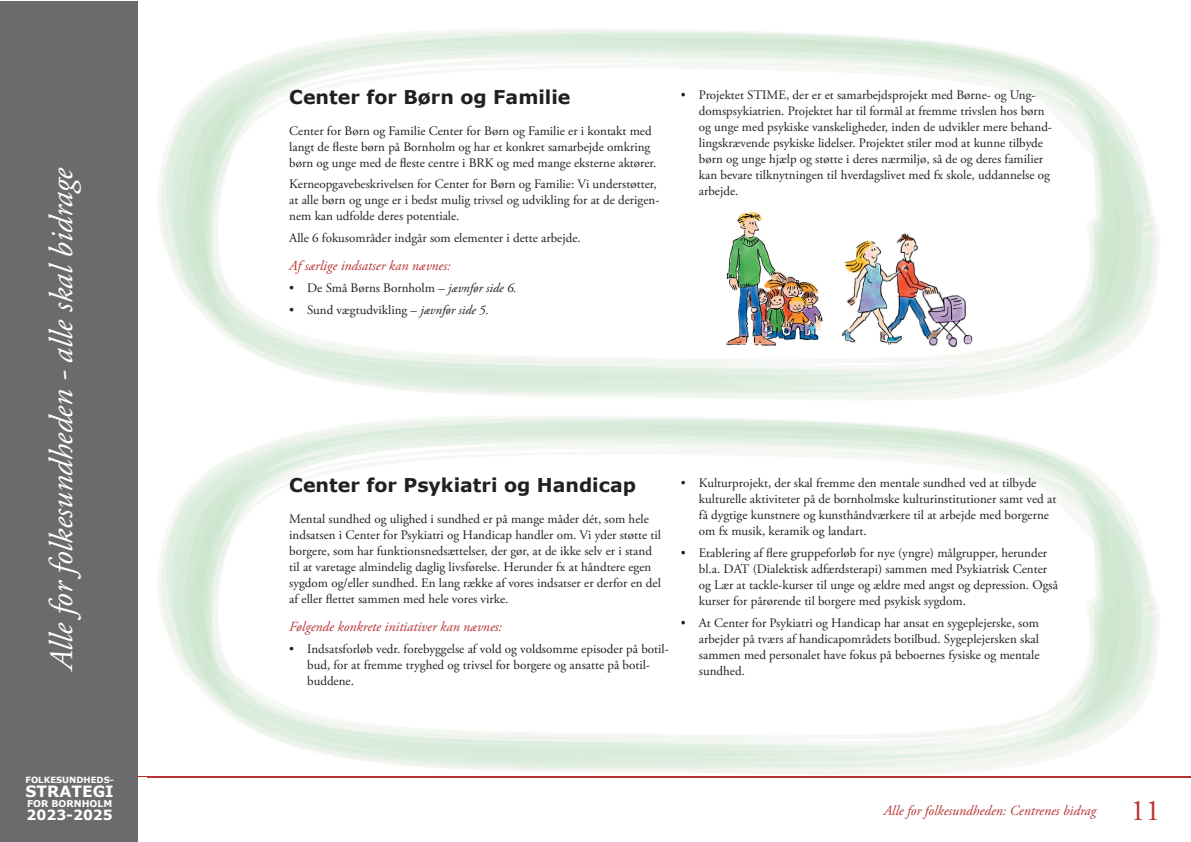
<style>
.page{position:relative;width:1191px;height:842px;background:#fff}
.page>*{position:absolute;margin:0;border:0;box-sizing:border-box;transform-origin:0 0}
.t1{font:italic 33px "Adobe Garamond Pro";color:#fff}
.t2{font:700 19px "Verdana";color:#231f20}
.t3{font:700 15.6px "Verdana";color:#fff}
.t4{font:italic 14px "Adobe Garamond Pro";color:#b83231}
.t5{font:700 14px "Verdana";color:#fff}
.t6{font:13px/16px "Adobe Garamond Pro";color:#231f20}
.t7{font:700 9.3px "Verdana";color:#fff}
.t8{font:700 8.6px "Verdana";color:#fff}
.s1{font-style:italic}
.s2{font-style:normal;font-size:30px}
</style>
<div class="page">
<div style="left:0;top:1px;width:138px;height:841px;background:#6b6b6e"></div>
<hr style="left:138px;top:776px;width:1053px;height:1px;background:#b83231">
<img style="left:158px;top:420px;width:241px;height:257px">
<img style="left:1155px;top:597px;width:36px;height:181px">
<img style="left:147px;top:677px;width:1008px;height:101px">
<img style="left:147px;top:776px;width:1044px;height:1px">
<img style="left:158px;top:171px;width:493px;height:226px">
<img style="left:1094px;top:171px;width:61px;height:47px">
<img style="left:1087px;top:218px;width:68px;height:24px">
<img style="left:1085px;top:242px;width:70px;height:47px">
<img style="left:841px;top:233px;width:142px;height:125px">
<img style="left:725px;top:212px;width:98px;height:135px">
<h1 class="t1" style="left:42px;top:670px;width:504px;rotate:-90deg">Alle for folkesundheden - alle skal bidrage</h1>
<h2 class="t2" style="left:289px;top:85px;width:283px">Center for Børn og Familie</h2>
<p class="t6" style="left:289px;top:123px;width:369px">Center for Børn og Familie Center for Børn og Familie er i kontakt med langt de fleste børn på Bornholm og har et konkret samarbejde omkring børn og unge med de fleste centre i BRK og med mange eksterne aktører.</p>
<p class="t6" style="left:289px;top:177px;width:372px">Kerneopgavebeskrivelsen for Center for Børn og Familie: Vi understøtter, at alle børn og unge er i bedst mulig trivsel og udvikling for at de derigen&shy;nem kan udfolde deres potentiale.</p>
<p class="t6" style="left:289px;top:230px;width:293px">Alle 6 fokusområder indgår som elementer i dette arbejde.</p>
<p class="t4" style="left:289px;top:257px;width:163px">Af særlige indsatser kan nævnes:</p>
<p class="t6" style="left:289px;top:280px;width:229px">• De Små Børns Bornholm – <span class="s1">jævnfør side 6.</span></p>
<p class="t6" style="left:289px;top:302px;width:201px">• Sund vægtudvikling – <span class="s1">jævnfør side 5.</span></p>
<p class="t6" style="left:699px;top:88px;width:355px;text-indent:-18px">• Projektet STIME, der er et samarbejdsprojekt med Børne- og Ung&shy;domspsykiatrien. Projektet har til formål at fremme trivslen hos børn og unge med psykiske vanskeligheder, inden de udvikler mere behand&shy;lingskrævende psykiske lidelser. Projektet stiler mod at kunne tilbyde børn og unge hjælp og støtte i deres nærmiljø, så de og deres familier kan bevare tilknytningen til hverdagslivet med fx skole, uddannelse og arbejde.</p>
<h2 class="t2" style="left:289px;top:473px;width:348px">Center for Psykiatri og Handicap</h2>
<p class="t6" style="left:289px;top:511px;width:373px">Mental sundhed og ulighed i sundhed er på mange måder dét, som hele indsatsen i Center for Psykiatri og Handicap handler om. Vi yder støtte til borgere, som har funktionsnedsættelser, der gør, at de ikke selv er i stand til at varetage almindelig daglig livsførelse. Herunder fx at håndtere egen sygdom og/eller sundhed. En lang række af vores indsatser er derfor en del af eller flettet sammen med hele vores virke.</p>
<p class="t4" style="left:289px;top:618px;width:214px">Følgende konkrete initiativer kan nævnes:</p>
<p class="t6" style="left:307px;top:641px;width:363px;text-indent:-18px">• Indsatsforløb vedr. forebyggelse af vold og voldsomme episoder på botil&shy;bud, for at fremme tryghed og trivsel for borgere og ansatte på botil&shy;buddene.</p>
<p class="t6" style="left:699px;top:476px;width:359px;text-indent:-18px">• Kulturprojekt, der skal fremme den mentale sundhed ved at tilbyde kulturelle aktiviteter på de bornholmske kulturinstitutioner samt ved at få dygtige kunstnere og kunsthåndværkere til at arbejde med borgerne om fx musik, keramik og landart.</p>
<p class="t6" style="left:699px;top:545px;width:360px;text-indent:-18px">• Etablering af flere gruppeforløb for nye (yngre) målgrupper, herunder bl.a. DAT (Dialektisk adfærdsterapi) sammen med Psykiatrisk Center og Lær at tackle-kurser til unge og ældre med angst og depression. Også kurser for pårørende til borgere med psykisk sygdom.</p>
<p class="t6" style="left:699px;top:615px;width:342px;text-align:justify;text-indent:-18px">• At Center for Psykiatri og Handicap har ansat en sygeplejerske, som arbejder på tværs af handicapområdets botilbud. Sygeplejersken skal sammen med personalet have fokus på beboernes fysiske og mentale sundhed.</p>
<p class="t8" style="left:25px;top:774px;width:90px">FOLKESUNDHEDS-</p>
<p class="t3" style="left:26px;top:781px;width:90px">STRATEGI</p>
<p class="t7" style="left:27px;top:797px;width:87px">FOR BORNHOLM</p>
<p class="t5" style="left:26px;top:806px;width:88px">2023-2025</p>
<p class="t4" style="left:883px;top:802px;width:278px">Alle for folkesundheden: Centrenes bidrag <span class="s2">11</span></p>
</div>
